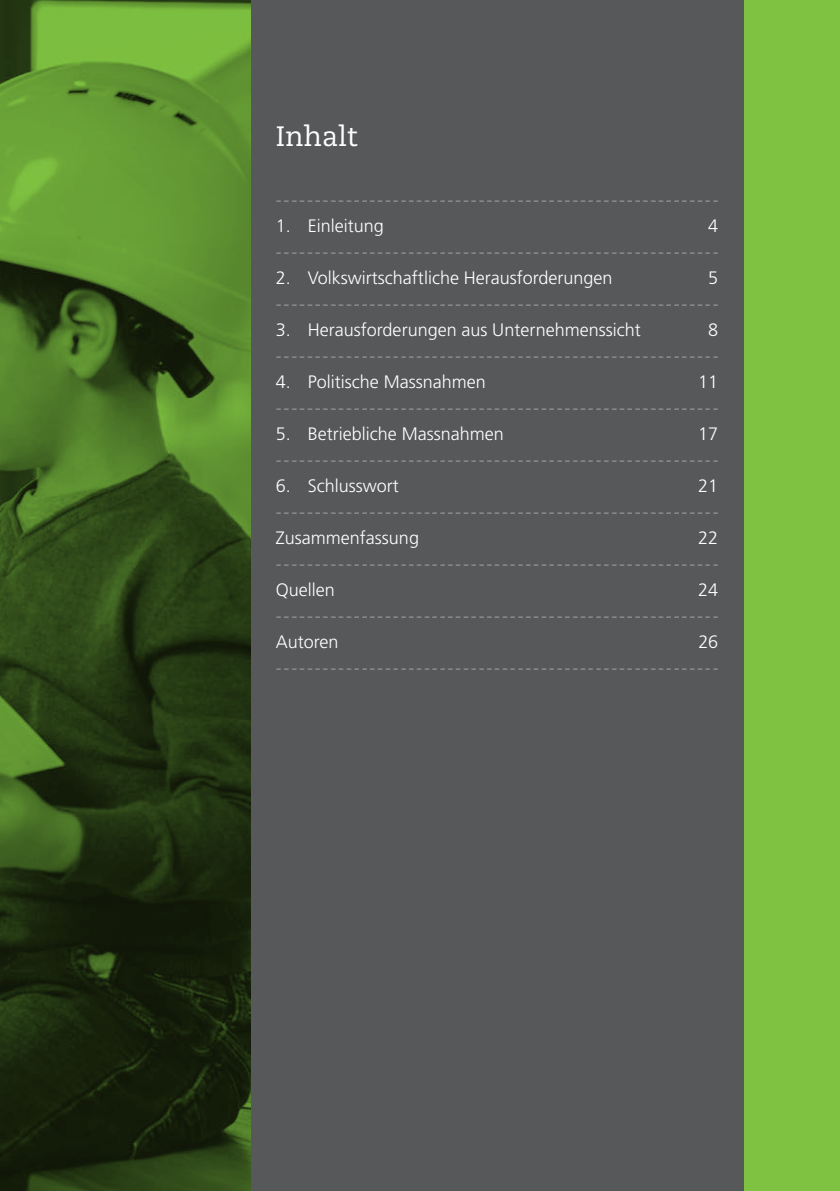
<style>
.page{position:relative;width:840px;height:1191px;background:#fff}
.page>*{position:absolute;margin:0;border:0;box-sizing:border-box;transform-origin:0 0}
.t1{font:28px "Caecilia LT Std";letter-spacing:-.005em;color:#fff}
.t2{font:300 18px "Frutiger LT Std";color:#939598}
.t3{font:300 18px "Frutiger LT Std";color:#fff}
</style>
<div class="page">
<div style="left:0;top:0;width:839px;height:1191px;background:#7fc241"></div>
<img style="left:0;top:0;width:251px;height:1191px">
<div style="left:251px;top:0;width:492px;height:1191px;background:#57585a"></div>
<h1 class="t1" style="left:276px;top:120px;width:83px">Inhalt</h1>
<p class="t2" style="left:276px;top:190px;width:444px">---------------------------------------------------------</p>
<p class="t3" style="left:276px;top:216px;width:110px">1. Einleitung</p>
<p class="t3" style="left:708px;top:216px;width:12px">4</p>
<p class="t2" style="left:276px;top:242px;width:444px">---------------------------------------------------------</p>
<p class="t3" style="left:276px;top:268px;width:338px">2. Volkswirtschaftliche Herausforderungen</p>
<p class="t3" style="left:708px;top:268px;width:12px">5</p>
<p class="t2" style="left:276px;top:294px;width:444px">---------------------------------------------------------</p>
<p class="t3" style="left:276px;top:320px;width:366px">3. Herausforderungen aus Unternehmenssicht</p>
<p class="t3" style="left:708px;top:320px;width:12px">8</p>
<p class="t2" style="left:276px;top:346px;width:444px">---------------------------------------------------------</p>
<p class="t3" style="left:276px;top:372px;width:211px">4. Politische Massnahmen</p>
<p class="t3" style="left:698px;top:372px;width:22px">11</p>
<p class="t2" style="left:276px;top:398px;width:444px">---------------------------------------------------------</p>
<p class="t3" style="left:276px;top:424px;width:229px">5. Betriebliche Massnahmen</p>
<p class="t3" style="left:698px;top:424px;width:22px">17</p>
<p class="t2" style="left:276px;top:450px;width:444px">---------------------------------------------------------</p>
<p class="t3" style="left:276px;top:476px;width:125px">6. Schlusswort</p>
<p class="t3" style="left:698px;top:476px;width:22px">21</p>
<p class="t2" style="left:276px;top:502px;width:444px">---------------------------------------------------------</p>
<p class="t3" style="left:276px;top:528px;width:145px">Zusammenfassung</p>
<p class="t3" style="left:698px;top:528px;width:22px">22</p>
<p class="t2" style="left:276px;top:554px;width:444px">---------------------------------------------------------</p>
<p class="t3" style="left:276px;top:580px;width:61px">Quellen</p>
<p class="t3" style="left:698px;top:580px;width:22px">24</p>
<p class="t2" style="left:276px;top:606px;width:444px">---------------------------------------------------------</p>
<p class="t3" style="left:276px;top:632px;width:64px">Autoren</p>
<p class="t3" style="left:698px;top:632px;width:21px">26</p>
<p class="t2" style="left:276px;top:658px;width:444px">---------------------------------------------------------</p>
</div>
